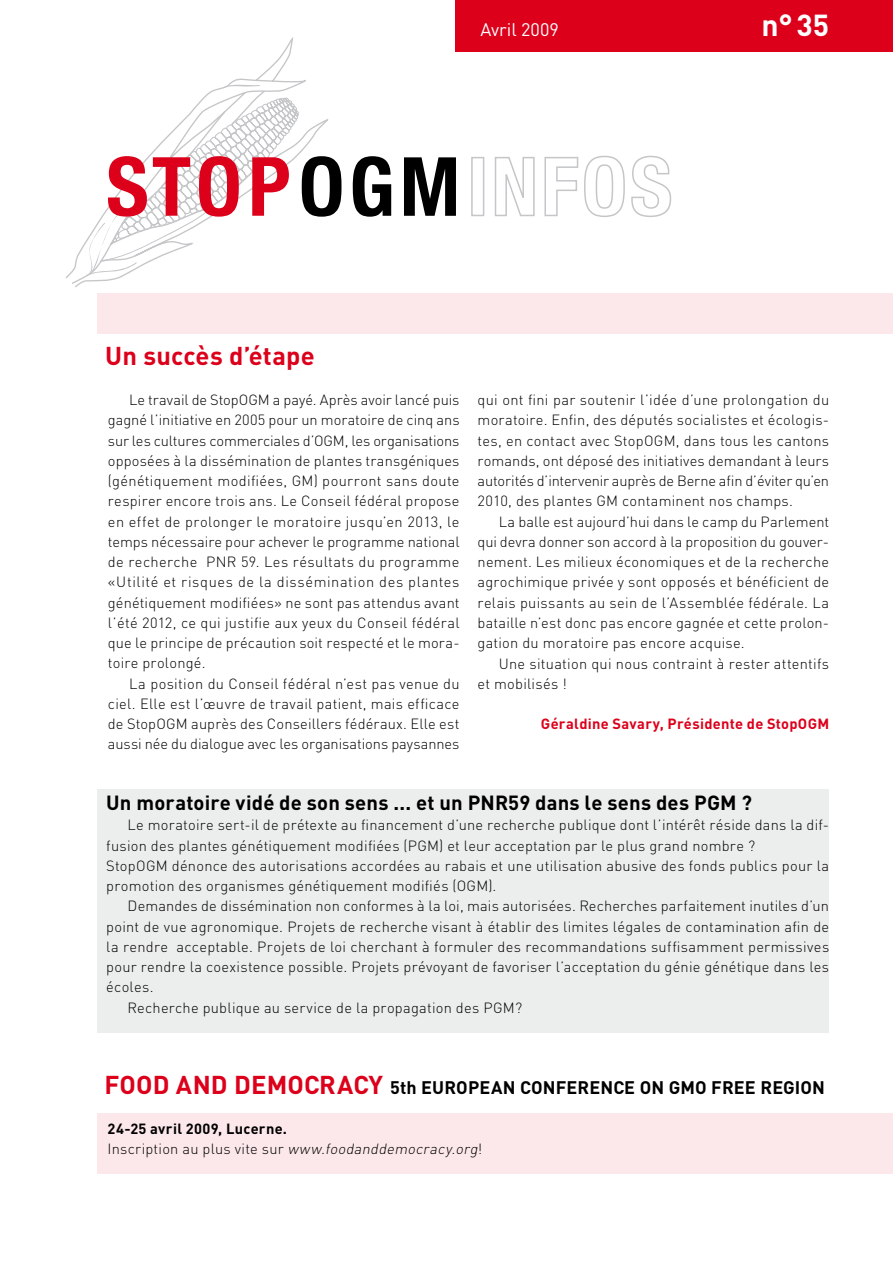
<style>
.page{position:relative;width:893px;height:1263px;background:#fff}
.page>*{position:absolute;margin:0;border:0;box-sizing:border-box;transform-origin:0 0}
.t1{font:700 30px "DIN";color:#fff}
.t2{font:700 25.5px "DIN";letter-spacing:.005em;color:#dc001b}
.t3{font:700 20.25px "DIN";letter-spacing:.01em;color:#000}
.t4{font:700 18px "DIN";letter-spacing:.01em;color:#000}
.t5{font:18px "DIN";color:#fff}
.t6{font:300 14.7px/20.2px "DIN";letter-spacing:.015em;color:#000}
.t7{font:300 14.7px "DIN";letter-spacing:-.01em;color:#000}
.t8{font:300 14.7px "DIN";letter-spacing:-.005em;color:#000}
.t9{font:300 14.7px "DIN";letter-spacing:.04em;color:#000}
.t10{font:700 14.7px "DIN";letter-spacing:.02em;color:#dc001b}
.s1{font-size:25.5px;color:#dc001b}
.s2{font-weight:700}
.s3{font-style:italic}
</style>
<div class="page">
<div style="left:98px;top:790px;width:731px;height:243px;background:#eceded"></div>
<div style="left:98px;top:1113px;width:795px;height:61px;background:#fce8ea"></div>
<svg style="left:65px;top:37px;width:241px;height:251px"></svg>
<svg style="left:224px;top:83px;width:36px;height:5px"></svg>
<svg style="left:86px;top:97px;width:255px;height:179px"></svg>
<svg style="left:353px;top:156px;width:38px;height:61px"></svg>
<svg style="left:404px;top:157px;width:52px;height:59px"></svg>
<svg style="left:471px;top:155px;width:201px;height:62px"></svg>
<div style="left:455px;top:0;width:438px;height:51px;background:#dc001b"></div>
<div style="left:98px;top:294px;width:795px;height:40px;background:#fce8ea"></div>
<p class="t5" style="left:484px;top:21px;width:72px">Mai 2008</p>
<p class="t1" style="left:764px;top:8px;width:69px">n° 531</p>
<p class="t5" style="left:480px;top:18px;width:80px">Avril 2009</p>
<p class="t2" style="left:105px;top:338px;width:211px">Un succès d’étape</p>
<p class="t6" style="left:129px;top:389px;width:332px">Le travail de StopOGM a payé. Après avoir lancé puis</p>
<p class="t6" style="left:108px;top:409px;width:353px">gagné l’initiative en 2005 pour un moratoire de cinq ans</p>
<p class="t7" style="left:108px;top:430px;width:353px">sur les cultures commerciales d’OGM, les organisations</p>
<p class="t6" style="left:108px;top:450px;width:353px">opposées à la dissémination de plantes transgéniques</p>
<p class="t6" style="left:108px;top:470px;width:353px">(génétiquement modifiées, GM) pourront sans doute</p>
<p class="t6" style="left:108px;top:490px;width:353px">respirer encore trois ans. Le Conseil fédéral propose</p>
<p class="t6" style="left:108px;top:511px;width:353px">en effet de prolonger le moratoire jusqu’en 2013, le</p>
<p class="t6" style="left:108px;top:531px;width:353px">temps nécessaire pour achever le programme national</p>
<p class="t6" style="left:108px;top:551px;width:353px">de recherche PNR 59. Les résultats du programme</p>
<p class="t9" style="left:108px;top:572px;width:353px">«Utilité et risques de la dissémination des plantes</p>
<p class="t6" style="left:108px;top:592px;width:353px">génétiquement modifiées» ne sont pas attendus avant</p>
<p class="t6" style="left:108px;top:612px;width:353px">l’été 2012, ce qui justifie aux yeux du Conseil fédéral</p>
<p class="t6" style="left:108px;top:632px;width:353px">que le principe de précaution soit respecté et le mora-</p>
<p class="t6" style="left:108px;top:652px;width:99px">toire prolongé.</p>
<p class="t6" style="left:129px;top:673px;width:332px">La position du Conseil fédéral n’est pas venue du</p>
<p class="t6" style="left:108px;top:693px;width:353px">ciel. Elle est l’œuvre de travail patient, mais efficace</p>
<p class="t6" style="left:108px;top:713px;width:353px">de StopOGM auprès des Conseillers fédéraux. Elle est</p>
<p class="t8" style="left:108px;top:734px;width:353px">aussi née du dialogue avec les organisations paysannes</p>
<p class="t6" style="left:478px;top:389px;width:353px">qui ont fini par soutenir l’idée d’une prolongation du</p>
<p class="t6" style="left:478px;top:409px;width:353px">moratoire. Enfin, des députés socialistes et écologis-</p>
<p class="t6" style="left:478px;top:430px;width:353px">tes, en contact avec StopOGM, dans tous les cantons</p>
<p class="t6" style="left:478px;top:450px;width:353px">romands, ont déposé des initiatives demandant à leurs</p>
<p class="t7" style="left:478px;top:471px;width:353px">autorités d’intervenir auprès de Berne afin d’éviter qu’en</p>
<p class="t6" style="left:478px;top:490px;width:317px">2010, des plantes GM contaminent nos champs.</p>
<p class="t6" style="left:499px;top:511px;width:332px">La balle est aujourd’hui dans le camp du Parlement</p>
<p class="t8" style="left:478px;top:532px;width:353px">qui devra donner son accord à la proposition du gouver-</p>
<p class="t6" style="left:478px;top:551px;width:353px">nement. Les milieux économiques et de la recherche</p>
<p class="t6" style="left:478px;top:571px;width:353px">agrochimique privée y sont opposés et bénéficient de</p>
<p class="t6" style="left:478px;top:592px;width:353px">relais puissants au sein de l’Assemblée fédérale. La</p>
<p class="t6" style="left:478px;top:612px;width:353px">bataille n’est donc pas encore gagnée et cette prolon-</p>
<p class="t6" style="left:478px;top:632px;width:269px">gation du moratoire pas encore acquise.</p>
<p class="t6" style="left:499px;top:652px;width:332px">Une situation qui nous contraint à rester attentifs</p>
<p class="t6" style="left:478px;top:673px;width:91px">et mobilisés !</p>
<p class="t10" style="left:541px;top:714px;width:290px">Géraldine Savary, Présidente de StopOGM</p>
<p class="t3" style="left:106px;top:789px;width:647px">Un moratoire vidé de son sens ... et un PNR59 dans le sens des PGM ?</p>
<p class="t6" style="left:128px;top:814px;width:703px">Le moratoire sert-il de prétexte au financement d’une recherche publique dont l’intérêt réside dans la dif-</p>
<p class="t6" style="left:106px;top:835px;width:650px">fusion des plantes génétiquement modifiées (PGM) et leur acceptation par le plus grand nombre ?</p>
<p class="t6" style="left:106px;top:855px;width:724px">StopOGM dénonce des autorisations accordées au rabais et une utilisation abusive des fonds publics pour la</p>
<p class="t6" style="left:106px;top:875px;width:392px">promotion des organismes génétiquement modifiés (OGM).</p>
<p class="t6" style="left:128px;top:895px;width:703px">Demandes de dissémination non conformes à la loi, mais autorisées. Recherches parfaitement inutiles d’un</p>
<p class="t6" style="left:106px;top:916px;width:724px">point de vue agronomique. Projets de recherche visant à établir des limites légales de contamination afin de</p>
<p class="t6" style="left:106px;top:936px;width:724px">la rendre acceptable. Projets de loi cherchant à formuler des recommandations suffisamment permissives</p>
<p class="t6" style="left:106px;top:956px;width:724px">pour rendre la coexistence possible. Projets prévoyant de favoriser l’acceptation du génie génétique dans les</p>
<p class="t6" style="left:106px;top:976px;width:49px">écoles.</p>
<p class="t6" style="left:128px;top:997px;width:396px">Recherche publique au service de la propagation des PGM?</p>
<p class="t4" style="left:104px;top:1075px;width:722px"><span class="s1">FOOD AND DEMOCRACY</span> 5th EUROPEAN CONFERENCE ON GMO FREE REGION</p>
<p class="t6" style="left:108px;top:1118px;width:376px"><span class="s2">24-25 avril 2009, Lucerne.<br></span>I n sc ri pt i o n a u p lu s vite s u r <span class="s3">www.foodanddemocracy.org</span>!</p>
</div>
